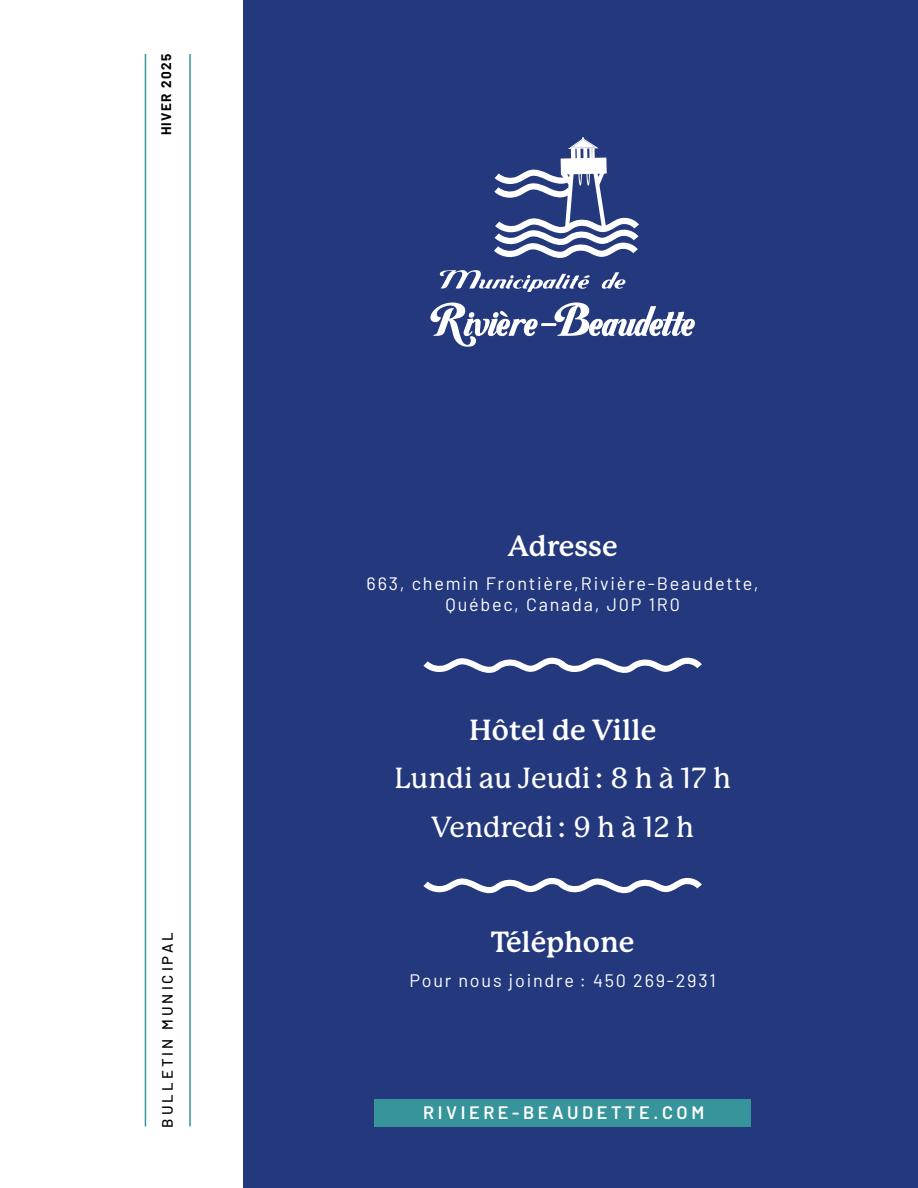
<style>
.page{position:relative;width:918px;height:1188px;background:#fff}
.page>*{position:absolute;margin:0;border:0;box-sizing:border-box;transform-origin:0 0}
.t1{font:500 28.5px/49.5px "P Mackinac Pro";color:#fff;text-align:center}
.t2{font:700 28.5px "P22 Mackinac Pro";color:#fff}
.t3{font:18px/21px "Barlow";letter-spacing:.1em;color:#fff;text-align:center}
.t4{font:600 18px "Barlow";letter-spacing:.2em;color:#fff}
.t5{font:500 15px "Barlow";letter-spacing:.2em;color:#000}
.t6{font:700 13.5px "Barlow";letter-spacing:.1em;color:#000}
</style>
<div class="page">
<div style="left:243px;top:0;width:675px;height:1188px;background:#24387d"></div>
<svg style="left:423px;top:657px;width:279px;height:16px"></svg>
<svg style="left:423px;top:878px;width:279px;height:16px"></svg>
<div style="left:374px;top:1099px;width:377px;height:27px;background:#36949a"></div>
<hr style="left:189px;top:54px;width:2px;height:1072px;background:#36949a">
<hr style="left:145px;top:54px;width:1px;height:1072px;background:#36949a">
<svg style="left:430px;top:302px;width:265px;height:45px"></svg>
<svg style="left:602px;top:272px;width:24px;height:17px"></svg>
<svg style="left:440px;top:270px;width:150px;height:22px"></svg>
<svg style="left:494px;top:137px;width:145px;height:121px"></svg>
<p class="t6" style="left:156px;top:135px;width:83px;rotate:-90deg">HIVER 2025</p>
<p class="t5" style="left:156px;top:1128px;width:197px;rotate:-90deg">BULLETIN MUNICIPAL</p>
<h1 class="t2" style="left:508px;top:530px;width:111px">Adresse</h1>
<p class="t3" style="left:367px;top:572px;width:394px">663, chemin Frontière,Rivière-Beaudette,<br>Québec, Canada, J0P 1R0</p>
<h1 class="t2" style="left:469px;top:714px;width:188px">Hôtel de Ville</h1>
<h1 class="t1" style="left:394px;top:753px;width:338px">Lundi au Jeudi: 8 h à 17 h<br>Vendredi: 9 h à 12 h</h1>
<h1 class="t2" style="left:491px;top:926px;width:145px">Téléphone</h1>
<p class="t3" style="left:410px;top:969px;width:308px">Pour nous joindre : 450 269-2931</p>
<p class="t4" style="left:423px;top:1099px;width:283px">RIVIERE-BEAUDETTE.COM</p>
</div>
